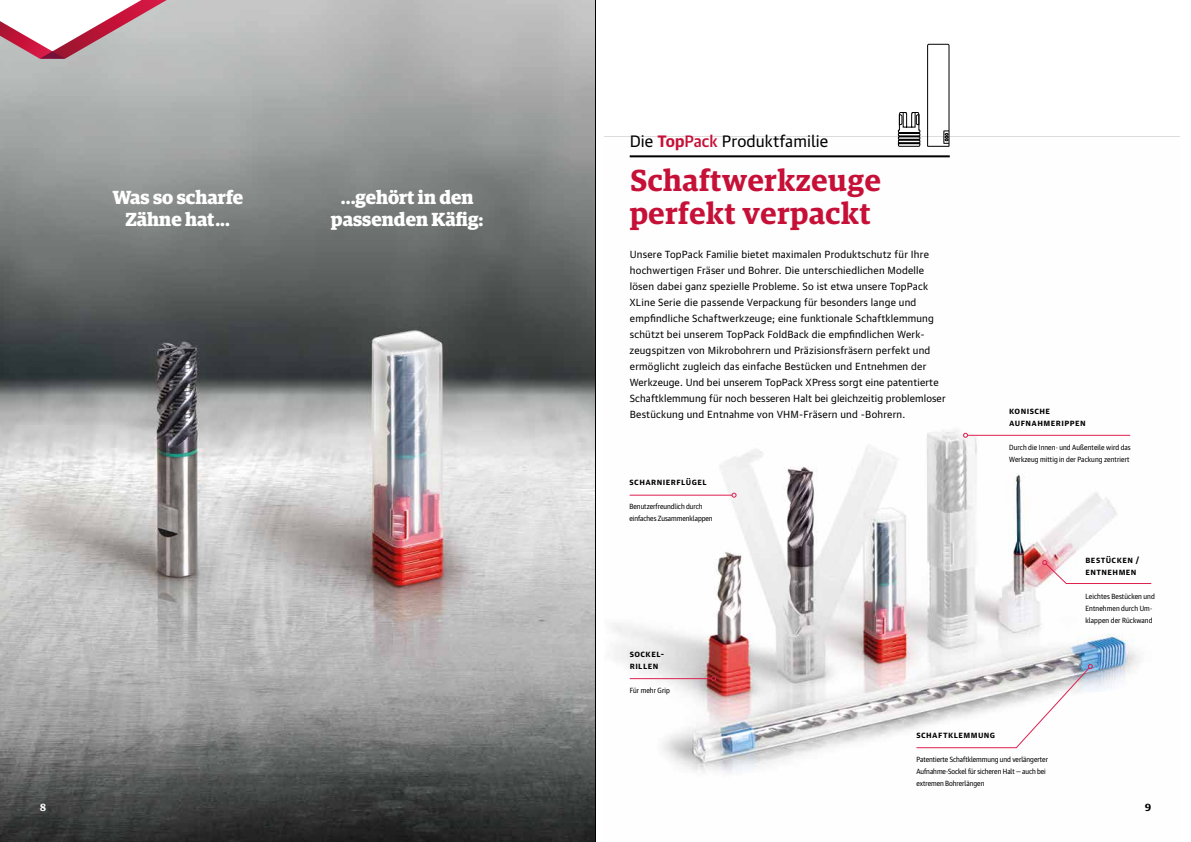
<style>
.page{position:relative;width:1191px;height:842px;background:#fff}
.page>*{position:absolute;margin:0;border:0;box-sizing:border-box;transform-origin:0 0}
.t1{font:600 30.4px/33px "Guardian Egyp";letter-spacing:.02em;color:#c61037}
.t2{font:700 19px/22.8px "Guardian Egyp";color:#fff;text-align:center}
.t3{font:16px "Guardian Text Sans";letter-spacing:.005em;color:#000}
.t4{font:10px/16px "Guardian Text Sans";letter-spacing:.02em;color:#000}
.t5{font:700 10px "Guardian Text Egyp";color:#fff}
.t6{font:700 10px "Guardian Text Egyp";color:#000}
.t7{font:700 8.5px/12px "Guardian Text Sans";letter-spacing:.05em;color:#000}
.t8{font:7.5px/12px "Guardian Sans Narrow";color:#000}
.s1{font-weight:700;color:#c61037}
.s2{font-weight:500;color:#c61037}
</style>
<div class="page">
<img style="left:0;top:0;width:595px;height:842px">
<img style="left:604px;top:81px;width:575px;height:692px">
<svg style="left:0;top:0;width:167px;height:59px"></svg>
<hr style="left:967px;top:435px;width:163px;height:1px;background:#df204f">
<svg style="left:963px;top:433px;width:5px;height:5px"></svg>
<hr style="left:629px;top:495px;width:103px;height:1px;background:#df204f">
<svg style="left:731px;top:493px;width:5px;height:5px"></svg>
<svg style="left:915px;top:664px;width:178px;height:85px"></svg>
<hr style="left:630px;top:678px;width:81px;height:1px;background:#df204f">
<svg style="left:711px;top:676px;width:5px;height:5px"></svg>
<svg style="left:1042px;top:560px;width:110px;height:24px"></svg>
<svg style="left:898px;top:44px;width:51px;height:103px"></svg>
<hr style="left:629px;top:155px;width:320px;height:2px;background:#000">
<hr style="left:595px;top:0;width:1px;height:842px;background:#000">
<h2 class="t2" style="left:112px;top:184px;width:132px">Was so scharfe<br>Zähne hat...</h2>
<h2 class="t2" style="left:331px;top:184px;width:154px">...gehört in den passenden Käfig:</h2>
<h3 class="t3" style="left:629px;top:129px;width:200px">Die <span class="s1">Top</span><span class="s2">Pack</span> Produktfamilie</h3>
<h1 class="t1" style="left:629px;top:161px;width:253px">Schaftwerkzeuge perfekt verpackt</h1>
<p class="t4" style="left:629px;top:245px;width:318px">Unsere TopPack Familie bietet maximalen Produktschutz für Ihre hochwertigen Fräser und Bohrer. Die unterschiedlichen Modelle lösen dabei ganz spezielle Probleme. So ist etwa unsere TopPack XLine Serie die passende Verpackung für besonders lange und empfindliche Schaftwerkzeuge; eine funktionale Schaftklemmung schützt bei unserem TopPack FoldBack die empfindlichen Werk&shy;zeugspitzen von Mikrobohrern und Präzisionsfräsern perfekt und ermöglicht zugleich das einfache Bestücken und Entnehmen der Werkzeuge. Und bei unserem TopPack XPress sorgt eine patentierte Schaftklemmung für noch besseren Halt bei gleichzeitig problemloser Bestückung und Entnahme von VHM-Fräsern und -Bohrern.</p>
<p class="t7" style="left:629px;top:475px;width:79px">scharnierflügel</p>
<p class="t8" style="left:629px;top:500px;width:85px">Benutzerfreundlich durch einfaches Zusammenklappen</p>
<p class="t7" style="left:630px;top:647px;width:36px">sockel&shy;rillen</p>
<p class="t8" style="left:630px;top:684px;width:42px">Für mehr Grip</p>
<p class="t7" style="left:1009px;top:404px;width:78px">konische aufnahmerippen</p>
<p class="t8" style="left:1009px;top:441px;width:123px">Durch die Innen- und Außenteile wird das<br>Werkzeug mittig in der Packung zentriert</p>
<p class="t7" style="left:1085px;top:553px;width:55px">bestücken / entnehmen</p>
<p class="t8" style="left:1085px;top:590px;width:71px">Leichtes Bestücken und<br>Entnehmen durch Um&shy;klappen der Rückwand</p>
<p class="t7" style="left:916px;top:728px;width:80px">schaftklemmung</p>
<p class="t8" style="left:916px;top:753px;width:133px">Patentierte Schaftklemmung und verlängerter<br>Aufnahme-Sockel für sicheren Halt — auch bei extremen Bohrerlängen</p>
<p class="t5" style="left:40px;top:799px;width:8px">8</p>
<p class="t6" style="left:1144px;top:799px;width:8px">9</p>
</div>
